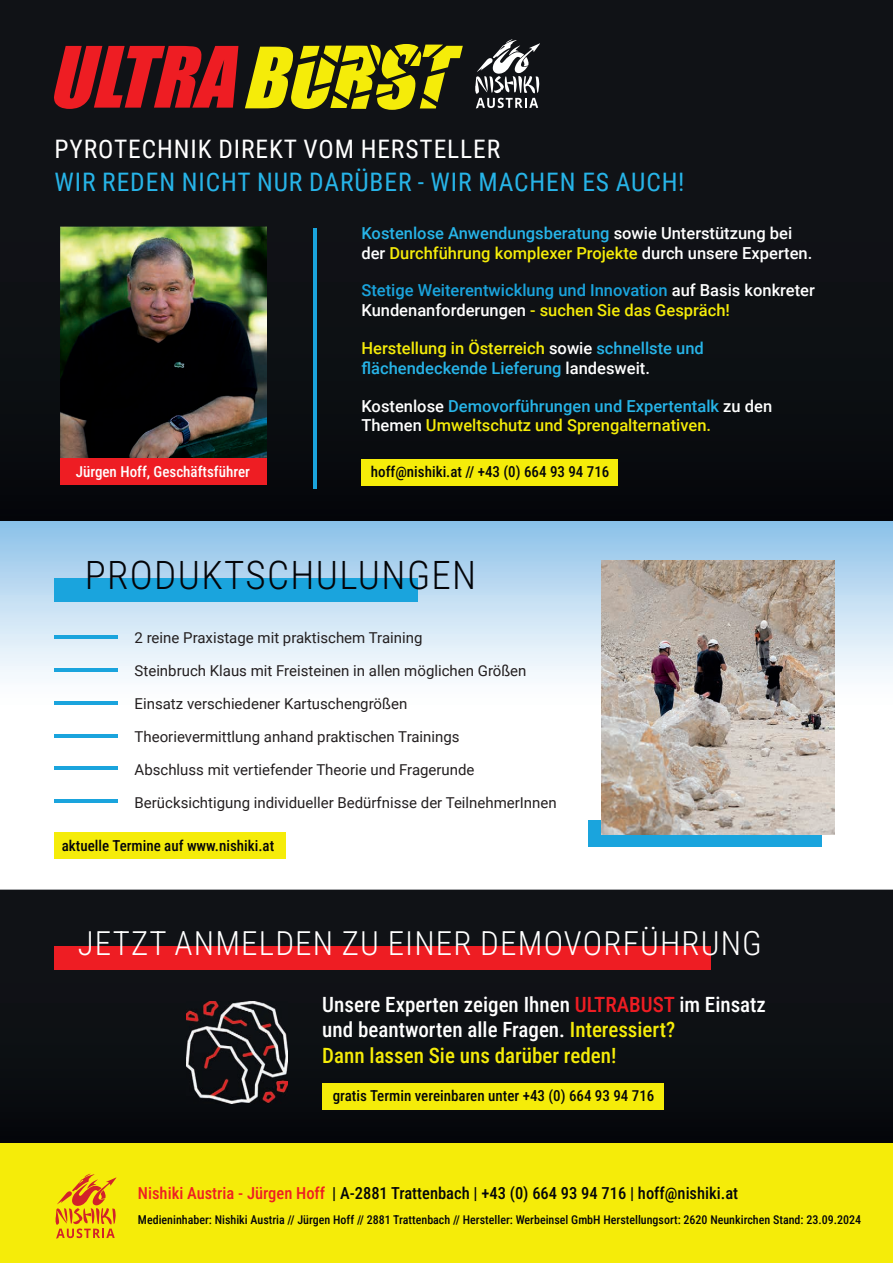
<style>
.page{position:relative;width:893px;height:1263px;background:#fff}
.page>*{position:absolute;margin:0;border:0;box-sizing:border-box;transform-origin:0 0}
.t1{font:300 39px "Roboto Condensed";letter-spacing:.035em;color:#040509}
.t2{font:300 33px "Roboto Condensed";letter-spacing:.035em;color:#fff}
.t3{font:25.5px "Roboto Condensed";letter-spacing:.035em;color:#27b4e8}
.t4{font:25.5px "Roboto Condensed";letter-spacing:.035em;color:#fff}
.t5{font:500 21px/25.5px "Roboto Condensed";color:#fff}
.t6{font:500 16.5px/19.8px "Roboto";color:#fff}
.t7{font:500 16.5px/19.8px "Roboto";color:#1aa4dd}
.t8{font:500 16.5px/19.8px "Roboto";color:#f5ec09}
.t9{font:500 16.5px/19.8px "Roboto";color:#27b4e8}
.t10{font:500 16.5px "Roboto Condensed";color:#040509}
.t11{font:15px "Roboto";color:#231f20}
.t12{font:500 15px "Roboto Condensed";color:#040509}
.t13{font:500 15px "Roboto Condensed";color:#fff}
.t14{font:500 12px "Roboto Condensed";color:#040509}
.s1{color:#27b4e8}
.s2{color:#f5ec09}
.s3{color:#fff}
.s4{color:#ee1d23}
</style>
<div class="page">
<svg style="left:0;top:890px;width:893px;height:254px;background:#0f1012"></svg>
<div style="left:0;top:0;width:893px;height:521px;background:#101116"></div>
<div style="left:0;top:1144px;width:893px;height:119px;background:#f5ec09"></div>
<svg style="left:0;top:521px;width:893px;height:241px"></svg>
<svg style="left:475px;top:39px;width:65px;height:70px"></svg>
<svg style="left:54px;top:46px;width:184px;height:63px"></svg>
<svg style="left:245px;top:44px;width:218px;height:66px"></svg>
<img style="left:61px;top:226px;width:206px;height:233px">
<div style="left:61px;top:459px;width:206px;height:26px;background:#ee1d23"></div>
<div style="left:361px;top:459px;width:257px;height:26px;background:#f5ec09"></div>
<div style="left:54px;top:578px;width:363px;height:24px;background:#1aa4dd"></div>
<hr style="left:54px;top:635px;width:64px;height:3px;background:#1aa4dd">
<hr style="left:54px;top:668px;width:64px;height:4px;background:#1aa4dd">
<hr style="left:54px;top:701px;width:64px;height:4px;background:#1aa4dd">
<hr style="left:54px;top:734px;width:64px;height:4px;background:#1aa4dd">
<hr style="left:54px;top:766px;width:64px;height:4px;background:#1aa4dd">
<hr style="left:54px;top:799px;width:64px;height:4px;background:#1aa4dd">
<div style="left:54px;top:833px;width:232px;height:26px;background:#f5ec09"></div>
<div style="left:588px;top:820px;width:234px;height:26px;background:#1aa4dd"></div>
<img style="left:601px;top:561px;width:233px;height:274px">
<div style="left:322px;top:1083px;width:341px;height:26px;background:#f5ec09"></div>
<div style="left:54px;top:946px;width:656px;height:23px;background:#ee1d23"></div>
<img style="left:186px;top:1001px;width:102px;height:102px">
<hr style="left:313px;top:228px;width:4px;height:260px;background:#1aa4dd">
<svg style="left:56px;top:1174px;width:60px;height:65px"></svg>
<h3 class="t4" style="left:54px;top:131px;width:447px">PYROTECHNIK DIREKT VOM HERSTELLER</h3>
<h3 class="t3" style="left:54px;top:164px;width:631px">WIR REDEN NICHT NUR DARÜBER - WIR MACHEN ES AUCH!</h3>
<p class="t6" style="left:361px;top:222px;width:452px"><span class="s1">Kostenlose Anwendungsberatung</span> sowie Unterstützung bei der <span class="s2">Durchführung komplexer Projekte</span> durch unsere Experten.</p>
<p class="t7" style="left:361px;top:280px;width:455px">Stetige Weiterentwicklung und Innovation <span class="s3">auf Basis konkreter<br>Kundenanforderungen</span> <span class="s2">- suchen Sie das Gespräch!</span></p>
<p class="t9" style="left:361px;top:338px;width:344px"><span class="s2">Herstellung in Österreich</span> <span class="s3">sowie</span> schnellste und flächendeckende Lieferung <span class="s3">landesweit.</span></p>
<p class="t8" style="left:361px;top:395px;width:412px"><span class="s3">Kostenlose</span> <span class="s1">Demovorführungen und Expertentalk</span> <span class="s3">zu den<br>Themen</span> Umweltschutz und Sprengalternativen.</p>
<p class="t13" style="left:76px;top:461px;width:176px">Jürgen Hoff, Geschäftsführer</p>
<p class="t12" style="left:371px;top:461px;width:240px">hoff@nishiki.at // +43 (0) 664 93 94 716</p>
<h1 class="t1" style="left:85px;top:548px;width:393px">PRODUKTSCHULUNGEN</h1>
<p class="t11" style="left:135px;top:627px;width:289px">2 reine Praxistage mit praktischem Training</p>
<p class="t11" style="left:135px;top:660px;width:393px">Steinbruch Klaus mit Freisteinen in allen möglichen Größen</p>
<p class="t11" style="left:135px;top:693px;width:274px">Einsatz verschiedener Kartuschengrößen</p>
<p class="t11" style="left:135px;top:726px;width:327px">Theorievermittlung anhand praktischen Trainings</p>
<p class="t11" style="left:135px;top:759px;width:341px">Abschluss mit vertiefender Theorie und Fragerunde</p>
<p class="t11" style="left:135px;top:792px;width:424px">Berücksichtigung individueller Bedürfnisse der TeilnehmerInnen</p>
<p class="t12" style="left:62px;top:835px;width:214px">aktuelle Termine auf www.nishiki.at</p>
<h2 class="t2" style="left:78px;top:920px;width:686px">JETZT ANMELDEN ZU EINER DEMOVORFÜHRUNG</h2>
<h3 class="t5" style="left:322px;top:991px;width:445px">Unsere Experten zeigen Ihnen <span class="s4">ULTRABUST</span> im Einsatz und beantworten alle Fragen. <span class="s2">Interessiert?<br>Dann lassen Sie uns darüber reden!</span></h3>
<p class="t12" style="left:333px;top:1085px;width:323px">gratis Termin vereinbaren unter +43 (0) 664 93 94 716</p>
<p class="t10" style="left:138px;top:1181px;width:602px"><span class="s4">Nishiki Austria - Jürgen Hoff</span> | A-2881 Trattenbach | +43 (0) 664 93 94 716 | hoff@nishiki.at</p>
<p class="t14" style="left:138px;top:1211px;width:725px">Medieninhaber: Nishiki Austria // Jürgen Hoff // 2881 Trattenbach // Hersteller: Werbeinsel GmbH Herstellungsort: 2620 Neunkirchen Stand: 23.09.2024</p>
</div>
